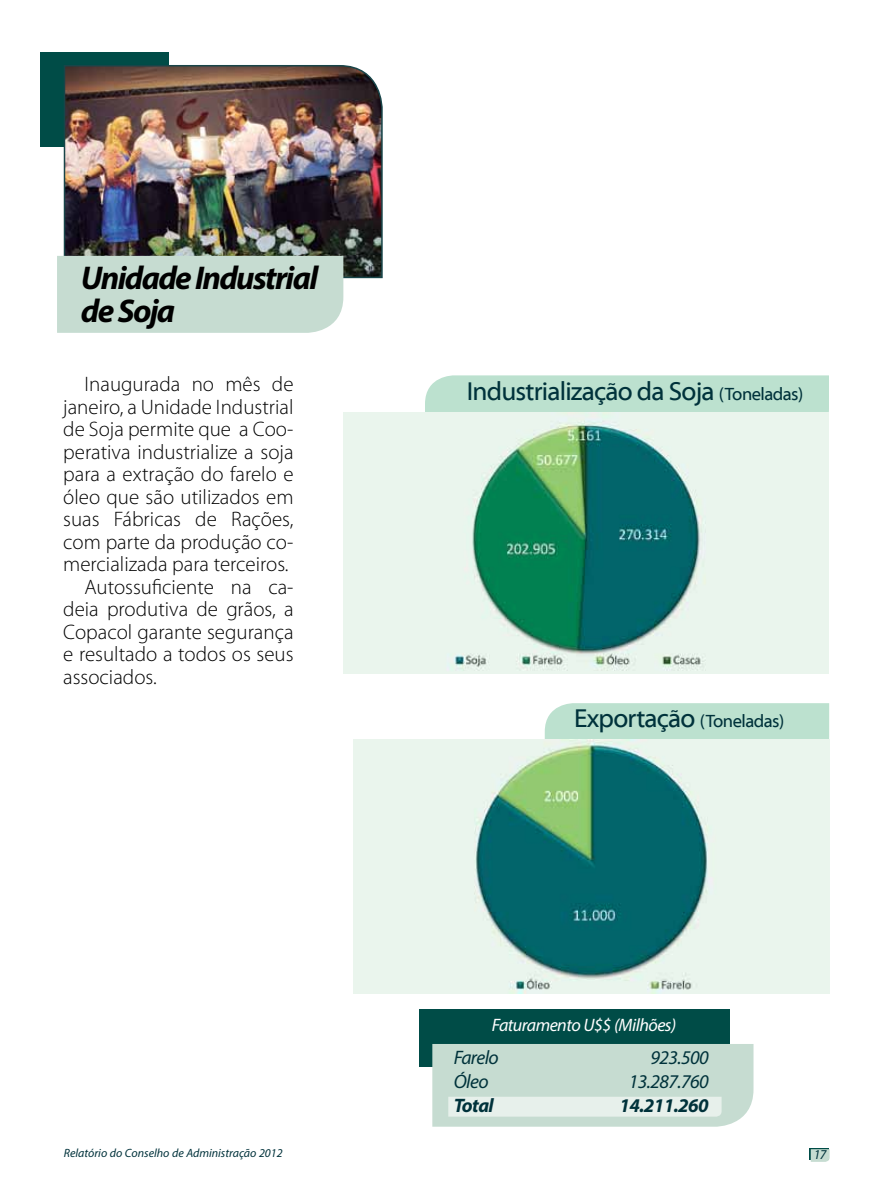
<style>
.page{position:relative;width:893px;height:1191px;background:#fff}
.page>*{position:absolute;margin:0;border:0;box-sizing:border-box;transform-origin:0 0}
.t1{font:italic 700 33px/33px "Myriad Hebrew";letter-spacing:-.05em;color:#000}
.t2{font:26.25px "Myriad Web";letter-spacing:-.03em;color:#00323b}
.t3{font:300 21px "Myriad Pro";color:#000}
.t4{font:italic 19.5px "Myriad Hebrew";letter-spacing:-.03em;color:#00323b}
.t5{font:italic 700 19.5px "Myriad Hebrew";letter-spacing:-.03em;color:#00323b}
.t6{font:italic 18px "Myriad Hebrew";letter-spacing:-.03em;color:#fff}
.t7{font:18px "Myriad Web";letter-spacing:-.03em;color:#00323b}
.t8{font:italic 13.5px "Myriad Hebrew";color:#00323b}
.t9{font:italic 12px "Myriad Hebrew";color:#00323b}
.s1{font-size:18px}
.s2{font-size:26.25px}
</style>
<div class="page">
<div style="left:425px;top:375px;width:404px;height:37px;background:#bce1cf"></div>
<img style="left:343px;top:412px;width:486px;height:261px">
<svg style="left:809px;top:1148px;width:21px;height:13px"></svg>
<div style="left:40px;top:52px;width:129px;height:94px;background:#004c47"></div>
<img style="left:63px;top:64px;width:320px;height:215px">
<div style="left:57px;top:256px;width:286px;height:77px;background:#c6dcd1"></div>
<div style="left:545px;top:703px;width:284px;height:36px;background:#bce1cf"></div>
<img style="left:353px;top:739px;width:476px;height:255px">
<svg style="left:419px;top:1009px;width:334px;height:117px;background:#94b7af"></svg>
<h1 class="t1" style="left:81px;top:263px;width:239px">Unidade Industrial de Soja</h1>
<p class="t3" style="left:84px;top:371px;width:211px">Inaugurada no mês de</p>
<p class="t3" style="left:63px;top:394px;width:232px">janeiro, a Unidade Industrial</p>
<p class="t3" style="left:63px;top:416px;width:232px">de Soja permite que a Coo-</p>
<p class="t3" style="left:63px;top:439px;width:232px">perativa industrialize a soja</p>
<p class="t3" style="left:63px;top:461px;width:232px">para a extração do farelo e</p>
<p class="t3" style="left:63px;top:484px;width:232px">óleo que são utilizados em</p>
<p class="t3" style="left:63px;top:506px;width:232px">suas Fábricas de Rações,</p>
<p class="t3" style="left:63px;top:529px;width:232px">com parte da produção co-</p>
<p class="t3" style="left:63px;top:551px;width:227px">mercializada para terceiros.</p>
<p class="t3" style="left:84px;top:574px;width:211px">Autossuficiente na ca-</p>
<p class="t3" style="left:63px;top:596px;width:232px">deia produtiva de grãos, a</p>
<p class="t3" style="left:63px;top:619px;width:232px">Copacol garante segurança</p>
<p class="t3" style="left:63px;top:641px;width:232px">e resultado a todos os seus</p>
<p class="t3" style="left:63px;top:664px;width:95px">associados.</p>
<p class="t2" style="left:467px;top:377px;width:338px">Industrialização da Soja <span class="s1">(Toneladas)</span></p>
<p class="t7" style="left:574px;top:711px;width:212px"><span class="s2">Exportação</span> (Toneladas)</p>
<p class="t6" style="left:492px;top:1015px;width:186px">Faturamento U$$ (Milhões)</p>
<p class="t4" style="left:454px;top:1046px;width:47px">Farelo</p>
<p class="t4" style="left:650px;top:1046px;width:60px">923.500</p>
<p class="t4" style="left:454px;top:1070px;width:36px">Óleo</p>
<p class="t4" style="left:629px;top:1070px;width:81px">13.287.760</p>
<p class="t5" style="left:454px;top:1094px;width:42px">Total</p>
<p class="t5" style="left:619px;top:1094px;width:91px">14.211.260</p>
<p class="t9" style="left:64px;top:1146px;width:220px">Relatório do Conselho de Administração 2012</p>
<p class="t8" style="left:814px;top:1147px;width:14px">17</p>
</div>
